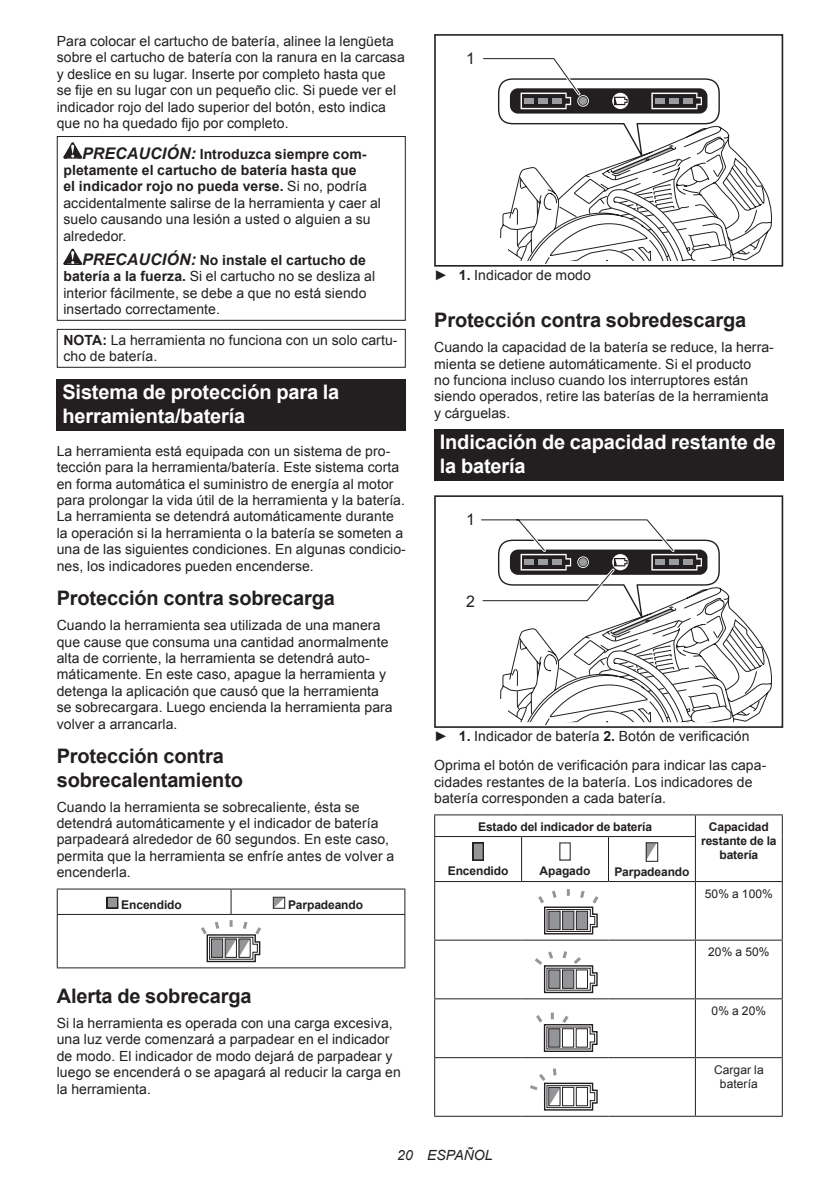
<style>
.page{position:relative;width:840px;height:1191px;background:#fff}
.page>*{position:absolute;margin:0;border:0;box-sizing:border-box;transform-origin:0 0}
.t1{font:700 20px/23.4px "Arial";letter-spacing:-.01em;color:#231f20}
.t2{font:700 20px/23.4px "Arial";letter-spacing:-.01em;color:#fff}
.t3{font:16px "Arial";color:#231f20}
.t4{font:14px/16.4px "Arial";letter-spacing:.005em;color:#231f20}
.t5{font:italic 14px "Arial";letter-spacing:.005em;color:#231f20}
.t6{font:700 12px/14px "Arial";letter-spacing:-.01em;color:#231f20;text-align:center}
.t7{font:12px/14px "Arial";letter-spacing:.005em;color:#231f20;text-align:center}
.s1{font-weight:700;font-style:italic;font-size:16px}
.s2{font-weight:700}
</style>
<div class="page">
<svg style="left:63px;top:142px;width:19px;height:17px"></svg>
<svg style="left:63px;top:249px;width:19px;height:16px"></svg>
<div style="left:57px;top:136px;width:348px;height:185px;border:1px solid #231f20"></div>
<div style="left:57px;top:329px;width:348px;height:39px;border:1px solid #231f20"></div>
<div style="left:57px;top:379px;width:348px;height:52px;background:#231f20"></div>
<hr style="left:57px;top:888px;width:174px;height:1px;background:#231f20">
<svg style="left:57px;top:889px;width:1px;height:25px"></svg>
<hr style="left:231px;top:888px;width:174px;height:1px;background:#231f20">
<svg style="left:230px;top:889px;width:1px;height:25px"></svg>
<svg style="left:404px;top:889px;width:1px;height:25px"></svg>
<hr style="left:57px;top:914px;width:174px;height:1px;background:#231f20">
<hr style="left:57px;top:915px;width:1px;height:52px;background:#231f20">
<hr style="left:231px;top:914px;width:174px;height:1px;background:#231f20">
<hr style="left:404px;top:915px;width:1px;height:52px;background:#231f20">
<hr style="left:57px;top:967px;width:174px;height:1px;background:#231f20">
<hr style="left:231px;top:967px;width:174px;height:1px;background:#231f20">
<svg style="left:109px;top:899px;width:7px;height:7px"></svg>
<div style="left:106px;top:896px;width:12px;height:12px;border:1px solid #231f20"></div>
<svg style="left:275px;top:898px;width:8px;height:8px"></svg>
<div style="left:273px;top:896px;width:12px;height:12px;border:1px solid #231f20"></div>
<svg style="left:201px;top:920px;width:60px;height:42px"></svg>
<div style="left:434px;top:34px;width:348px;height:233px;border:2px solid #231f20"></div>
<svg style="left:483px;top:58px;width:289px;height:206px"></svg>
<div style="left:434px;top:429px;width:348px;height:52px;background:#231f20"></div>
<div style="left:434px;top:495px;width:348px;height:233px;border:2px solid #231f20"></div>
<svg style="left:481px;top:519px;width:291px;height:206px"></svg>
<hr style="left:434px;top:814px;width:87px;height:1px;background:#231f20">
<svg style="left:434px;top:815px;width:1px;height:21px"></svg>
<hr style="left:521px;top:814px;width:87px;height:1px;background:#231f20">
<hr style="left:608px;top:814px;width:87px;height:1px;background:#231f20">
<hr style="left:695px;top:814px;width:87px;height:1px;background:#231f20">
<svg style="left:694px;top:815px;width:1px;height:21px"></svg>
<svg style="left:781px;top:815px;width:1px;height:21px"></svg>
<hr style="left:434px;top:836px;width:87px;height:1px;background:#231f20">
<hr style="left:434px;top:837px;width:1px;height:44px;background:#231f20">
<hr style="left:521px;top:836px;width:87px;height:1px;background:#231f20">
<hr style="left:521px;top:837px;width:1px;height:44px;background:#231f20">
<hr style="left:608px;top:836px;width:87px;height:1px;background:#231f20">
<hr style="left:607px;top:837px;width:1px;height:44px;background:#231f20">
<hr style="left:694px;top:837px;width:1px;height:44px;background:#231f20">
<hr style="left:781px;top:836px;width:1px;height:45px;background:#231f20">
<hr style="left:434px;top:881px;width:87px;height:1px;background:#231f20">
<hr style="left:434px;top:882px;width:1px;height:57px;background:#231f20">
<hr style="left:521px;top:881px;width:87px;height:1px;background:#231f20">
<hr style="left:608px;top:881px;width:87px;height:1px;background:#231f20">
<hr style="left:695px;top:881px;width:87px;height:1px;background:#231f20">
<hr style="left:694px;top:882px;width:1px;height:57px;background:#231f20">
<hr style="left:781px;top:882px;width:1px;height:57px;background:#231f20">
<hr style="left:434px;top:939px;width:87px;height:1px;background:#231f20">
<hr style="left:434px;top:940px;width:1px;height:58px;background:#231f20">
<hr style="left:521px;top:939px;width:87px;height:1px;background:#231f20">
<hr style="left:608px;top:939px;width:87px;height:1px;background:#231f20">
<hr style="left:695px;top:939px;width:87px;height:1px;background:#231f20">
<hr style="left:694px;top:940px;width:1px;height:58px;background:#231f20">
<hr style="left:781px;top:940px;width:1px;height:58px;background:#231f20">
<hr style="left:434px;top:998px;width:87px;height:1px;background:#231f20">
<hr style="left:434px;top:999px;width:1px;height:58px;background:#231f20">
<hr style="left:521px;top:998px;width:87px;height:1px;background:#231f20">
<hr style="left:608px;top:998px;width:87px;height:1px;background:#231f20">
<hr style="left:695px;top:998px;width:87px;height:1px;background:#231f20">
<hr style="left:694px;top:999px;width:1px;height:58px;background:#231f20">
<hr style="left:781px;top:999px;width:1px;height:58px;background:#231f20">
<hr style="left:434px;top:1057px;width:87px;height:1px;background:#231f20">
<hr style="left:434px;top:1058px;width:1px;height:57px;background:#231f20">
<hr style="left:521px;top:1057px;width:87px;height:1px;background:#231f20">
<hr style="left:608px;top:1057px;width:87px;height:1px;background:#231f20">
<hr style="left:695px;top:1057px;width:87px;height:1px;background:#231f20">
<hr style="left:694px;top:1058px;width:1px;height:57px;background:#231f20">
<hr style="left:781px;top:1058px;width:1px;height:57px;background:#231f20">
<hr style="left:434px;top:1115px;width:87px;height:1px;background:#231f20">
<hr style="left:521px;top:1115px;width:87px;height:1px;background:#231f20">
<hr style="left:608px;top:1115px;width:87px;height:1px;background:#231f20">
<hr style="left:695px;top:1115px;width:87px;height:1px;background:#231f20">
<svg style="left:474px;top:844px;width:7px;height:14px"></svg>
<div style="left:472px;top:842px;width:11px;height:18px;border:1px solid #231f20"></div>
<svg style="left:647px;top:844px;width:8px;height:15px"></svg>
<div style="left:645px;top:842px;width:12px;height:20px;border:1px solid #231f20"></div>
<svg style="left:538px;top:889px;width:60px;height:45px"></svg>
<svg style="left:535px;top:951px;width:63px;height:42px"></svg>
<svg style="left:536px;top:1012px;width:62px;height:40px"></svg>
<svg style="left:530px;top:1068px;width:68px;height:42px"></svg>
<p class="t4" style="left:57px;top:33px;width:349px">Para colocar el cartucho de batería, alinee la lengüeta sobre el cartucho de batería con la ranura en la carcasa y deslice en su lugar. Inserte por completo hasta que<br>se fije en su lugar con un pequeño clic. Si puede ver el indicador rojo del lado superior del botón, esto indica que no ha quedado fijo por completo.</p>
<p class="t4" style="left:63px;top:146px;width:319px;text-indent:19px"><span class="s1">PRECAUCIÓN:</span> <span class="s2">Introduzca siempre com&shy;pletamente el cartucho de batería hasta que<br>el indicador rojo no pueda verse.</span> Si no, podría accidentalmente salirse de la herramienta y caer al suelo causando una lesión a usted o alguien a su alrededor.</p>
<p class="t4" style="left:63px;top:252px;width:313px;text-indent:19px"><span class="s1">PRECAUCIÓN:</span> <span class="s2">No instale el cartucho de batería a la fuerza.</span> Si el cartucho no se desliza al interior fácilmente, se debe a que no está siendo insertado correctamente.</p>
<p class="t4" style="left:63px;top:332px;width:335px"><span class="s2">NOTA:</span> La herramienta no funciona con un solo cartu&shy;cho de batería.</p>
<h1 class="t2" style="left:62px;top:381px;width:278px">Sistema de protección para la herramienta/batería</h1>
<p class="t4" style="left:57px;top:443px;width:350px">La herramienta está equipada con un sistema de pro&shy;tección para la herramienta/batería. Este sistema corta en forma automática el suministro de energía al motor para prolongar la vida útil de la herramienta y la batería.<br>La herramienta se detendrá automáticamente durante la operación si la herramienta o la batería se someten a una de las siguientes condiciones. En algunas condicio&shy;nes, los indicadores pueden encenderse.</p>
<h1 class="t1" style="left:57px;top:587px;width:279px">Protección contra sobrecarga</h1>
<p class="t4" style="left:57px;top:617px;width:337px">Cuando la herramienta sea utilizada de una manera que cause que consuma una cantidad anormalmente alta de corriente, la herramienta se detendrá auto&shy;máticamente. En este caso, apague la herramienta y detenga la aplicación que causó que la herramienta se sobrecargara. Luego encienda la herramienta para volver a arrancarla.</p>
<h1 class="t1" style="left:57px;top:745px;width:188px">Protección contra sobrecalentamiento</h1>
<p class="t4" style="left:57px;top:798px;width:339px">Cuando la herramienta se sobrecaliente, ésta se detendrá automáticamente y el indicador de batería parpadeará alrededor de 60 segundos. En este caso, permita que la herramienta se enfríe antes de volver a encenderla.</p>
<p class="t6" style="left:121px;top:898px;width:62px">Encendido</p>
<p class="t6" style="left:288px;top:898px;width:77px">Parpadeando</p>
<h1 class="t1" style="left:57px;top:985px;width:196px">Alerta de sobrecarga</h1>
<p class="t4" style="left:57px;top:1015px;width:345px">Si la herramienta es operada con una carga excesiva, una luz verde comenzará a parpadear en el indicador de modo. El indicador de modo dejará de parpadear y luego se encenderá o se apagará al reducir la carga en la herramienta.</p>
<p class="t3" style="left:466px;top:48px;width:10px">1</p>
<p class="t4" style="left:434px;top:267px;width:158px">► <span class="s2">1.</span> Indicador de modo</p>
<h1 class="t1" style="left:434px;top:309px;width:313px">Protección contra sobredescarga</h1>
<p class="t4" style="left:434px;top:339px;width:341px">Cuando la capacidad de la batería se reduce, la herra&shy;mienta se detiene automáticamente. Si el producto<br>no funciona incluso cuando los interruptores están siendo operados, retire las baterías de la herramienta y cárguelas.</p>
<h1 class="t2" style="left:439px;top:431px;width:337px">Indicación de capacidad restante de la batería</h1>
<p class="t3" style="left:466px;top:509px;width:10px">1</p>
<p class="t3" style="left:466px;top:591px;width:10px">2</p>
<p class="t4" style="left:434px;top:722px;width:333px;line-height:28.8px">► <span class="s2">1.</span> Indicador de batería <span class="s2">2.</span> Botón de verificación<br>Oprima el botón de verificación para indicar las capa-</p>
<p class="t4" style="left:434px;top:773px;width:320px">cidades restantes de la batería. Los indicadores de batería corresponden a cada batería.</p>
<p class="t6" style="left:478px;top:820px;width:175px">Estado del indicador de batería</p>
<p class="t6" style="left:700px;top:820px;width:77px">Capacidad restante de la batería</p>
<p class="t6" style="left:447px;top:864px;width:62px">Encendido</p>
<p class="t6" style="left:539px;top:864px;width:52px">Apagado</p>
<p class="t6" style="left:614px;top:865px;width:77px">Parpadeando</p>
<p class="t7" style="left:704px;top:886px;width:70px">50% a 100%</p>
<p class="t7" style="left:707px;top:945px;width:63px">20% a 50%</p>
<p class="t7" style="left:711px;top:1003px;width:56px">0% a 20%</p>
<p class="t7" style="left:713px;top:1062px;width:51px">Cargar la batería</p>
<p class="t5" style="left:397px;top:1146px;width:97px">20 ESPAÑOL</p>
</div>
